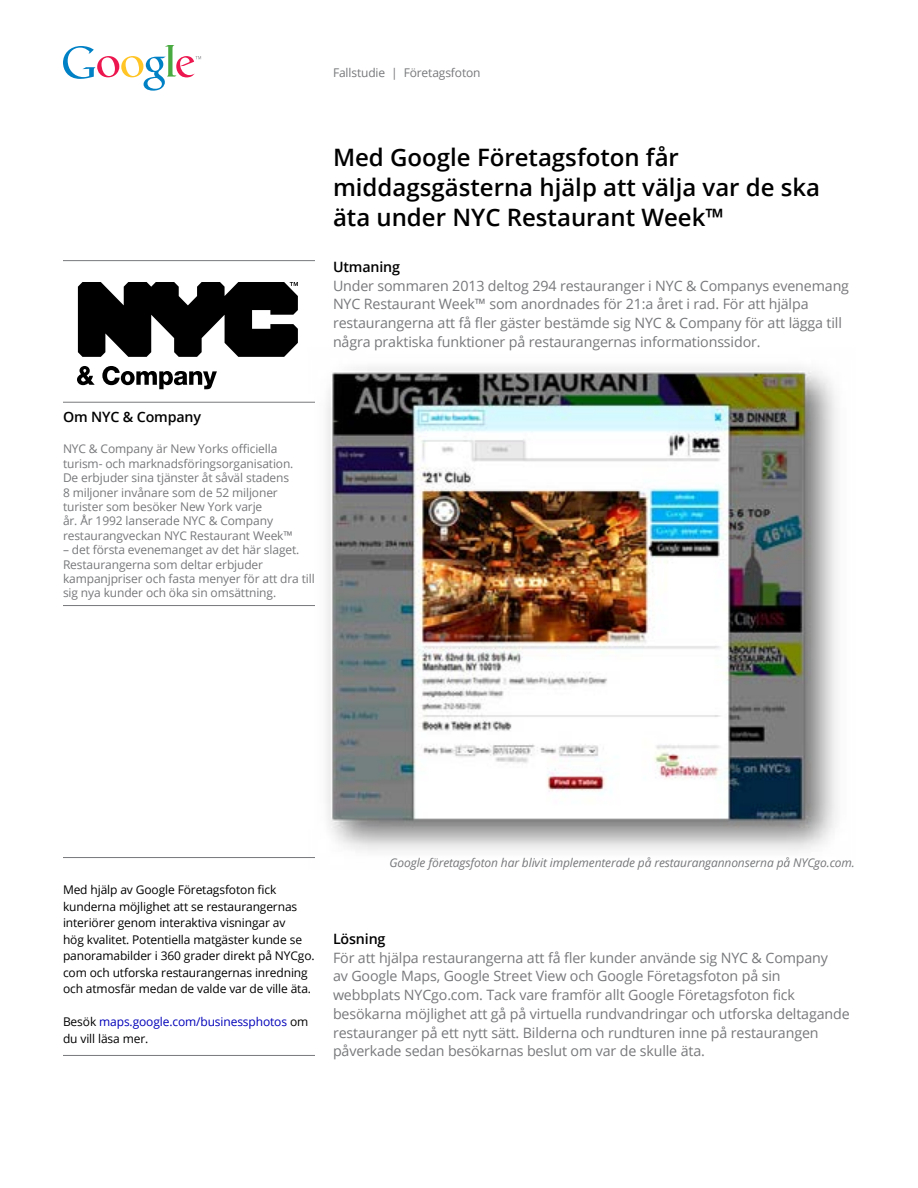
<style>
.page{position:relative;width:918px;height:1188px;background:#fff}
.page>*{position:absolute;margin:0;border:0;box-sizing:border-box;transform-origin:0 0}
.t1{font:600 24px/30px "Open Sans";color:#000}
.t2{font:14.25px/18.8px "Open Sans";letter-spacing:-.01em;color:#77787b}
.t3{font:600 14.25px "Open Sans";letter-spacing:-.01em;color:#000}
.t4{font:12px/14.4px "Open Sans";letter-spacing:-.01em;color:#77787b}
.t5{font:12px/16.5px "Open Sans";letter-spacing:-.01em;color:#000}
.t6{font:italic 12px "Open Sans";letter-spacing:-.01em;color:#77787b}
.t7{font:12px/16.5px "Open Sans";letter-spacing:-.01em;color:#0000b9}
.s1{color:#000}
</style>
<div class="page">
<svg style="left:63px;top:45px;width:138px;height:46px"></svg>
<svg style="left:77px;top:366px;width:140px;height:23px"></svg>
<svg style="left:78px;top:282px;width:220px;height:75px"></svg>
<hr style="left:63px;top:402px;width:252px;height:1px;background:#77787b">
<hr style="left:63px;top:260px;width:252px;height:1px;background:#77787b">
<hr style="left:63px;top:1055px;width:252px;height:1px;background:#77787b">
<hr style="left:63px;top:857px;width:252px;height:1px;background:#77787b">
<hr style="left:63px;top:605px;width:252px;height:1px;background:#77787b">
<img style="left:307px;top:367px;width:530px;height:484px">
<p class="t4" style="left:333px;top:66px;width:149px">Fallstudie | Företagsfoton</p>
<h1 class="t1" style="left:333px;top:142px;width:489px">Med Google Företagsfoton får middagsgästerna hjälp att välja var de ska äta under NYC Restaurant Week™</h1>
<p class="t3" style="left:333px;top:257px;width:69px">Utmaning</p>
<p class="t2" style="left:333px;top:276px;width:518px">Under sommaren 2013 deltog 294 restauranger i NYC &amp; Companys evenemang NYC Restaurant Week™ som anordnades för 21:a året i rad. För att hjälpa restaurangerna att få fler gäster bestämde sig NYC &amp; Company för att lägga till några praktiska funktioner på restaurangernas informationssidor.</p>
<p class="t3" style="left:63px;top:407px;width:140px">Om NYC &amp; Company</p>
<p class="t4" style="left:63px;top:442px;width:232px">NYC &amp; Company är New Yorks officiella turism- och marknadsföringsorganisation.<br>De erbjuder sina tjänster åt såväl stadens 8 miljoner invånare som de 52 miljoner turister som besöker New York varje<br>år. År 1992 lanserade NYC &amp; Company restaurangveckan NYC Restaurant Week™</p>
<p class="t4" style="left:63px;top:542px;width:253px">– det första evenemanget av det här slaget.<br>Restaurangerna som deltar erbjuder kampanjpriser och fasta menyer för att dra till sig nya kunder och öka sin omsättning.</p>
<p class="t5" style="left:63px;top:881px;width:253px">Med hjälp av Google Företagsfoton fick kunderna möjlighet att se restaurangernas interiörer genom interaktiva visningar av<br>hög kvalitet. Potentiella matgäster kunde se panoramabilder i 360 grader direkt på NYCgo. com och utforska restaurangernas inredning och atmosfär medan de valde var de ville äta.</p>
<p class="t7" style="left:63px;top:1013px;width:247px"><span class="s1">Besök</span> maps.google.com/businessphotos <span class="s1">om du vill läsa mer.</span></p>
<p class="t6" style="left:390px;top:855px;width:467px">Google företagsfoton har blivit implementerade på restaurangannonserna på NYCgo.com.</p>
<p class="t3" style="left:333px;top:929px;width:54px">Lösning</p>
<p class="t2" style="left:333px;top:948px;width:518px">För att hjälpa restaurangerna att få fler kunder använde sig NYC &amp; Company<br>av Google Maps, Google Street View och Google Företagsfoton på sin webbplats NYCgo.com. Tack vare framför allt Google Företagsfoton fick besökarna möjlighet att gå på virtuella rundvandringar och utforska deltagande restauranger på ett nytt sätt. Bilderna och rundturen inne på restaurangen påverkade sedan besökarnas beslut om var de skulle äta.</p>
</div>
